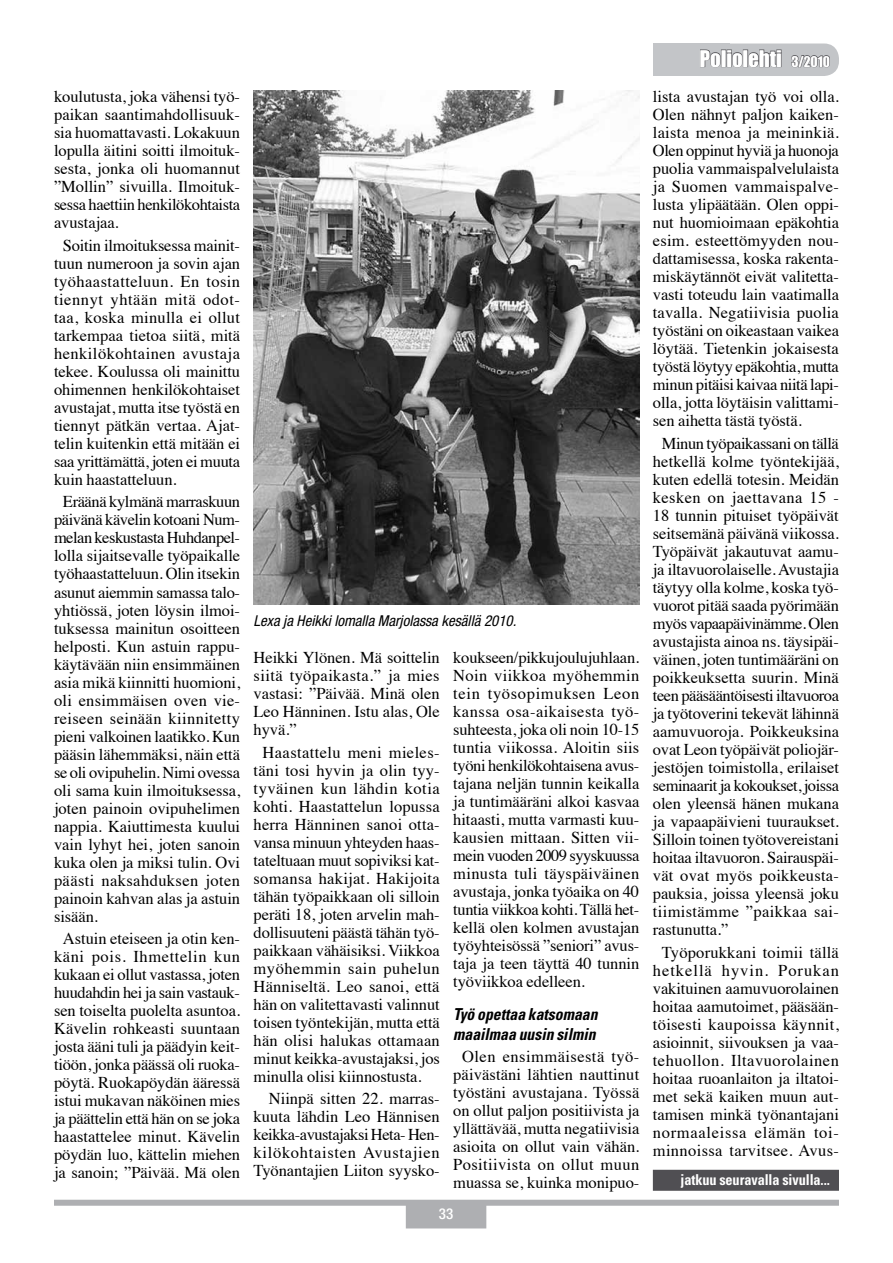
<style>
.page{position:relative;width:893px;height:1263px;background:#fff}
.page>*{position:absolute;margin:0;border:0;box-sizing:border-box;transform-origin:0 0}
.t1{font:21px "Impact";letter-spacing:-.005em;color:#fff}
.t2{font:16.5px/18px "Times";letter-spacing:-.005em;color:#000;text-align:justify}
.t3{font:italic 700 condensed 16.5px/19.5px "Univers";color:#000;scale:.95 1}
.t4{font:italic condensed 15px "Helvetica Neue";color:#000}
.t5{font:700 condensed 15px "Univers";letter-spacing:-.005em;color:#fff;scale:.95 1}
.t6{font:500 condensed 15px "Helvetica Neue";color:#fff}
.s1{font-size:13.5px}
</style>
<div class="page">
<div style="left:54px;top:1200px;width:785px;height:6px;background:#aeafb2"></div>
<div style="left:406px;top:1204px;width:80px;height:24px;background:#aeafb2"></div>
<div style="left:653px;top:44px;width:76px;height:32px;background:#c3c5c8"></div>
<div style="left:684px;top:43px;width:155px;height:33px;background:#c3c5c8;border-radius:15px"></div>
<svg style="left:700px;top:49px;width:21px;height:19px"></svg>
<div style="left:721px;top:50px;width:5px;height:17px;border:1px solid #504f53"></div>
<svg style="left:727px;top:49px;width:54px;height:19px"></svg>
<div style="left:776px;top:53px;width:5px;height:14px;border:1px solid #504f53"></div>
<svg style="left:791px;top:55px;width:39px;height:13px"></svg>
<img style="left:253px;top:90px;width:386px;height:515px">
<div style="left:653px;top:1170px;width:186px;height:21px;background:#504f53"></div>
<p class="t2" style="left:54px;top:86px;width:188px">koulutusta, joka vähensi työ&shy;paikan saantimahdollisuuk&shy;sia huomattavasti. Lokakuun lopulla äitini soitti ilmoituk&shy;sesta, jonka oli huomannut ”Mollin” sivuilla. Ilmoituk&shy;sessa haettiin henkilökohtaista avustajaa.</p>
<p class="t2" style="left:54px;top:235px;width:188px;text-indent:9px">Soitin ilmoituksessa mainit&shy;tuun numeroon ja sovin ajan työhaastatteluun. En tosin tiennyt yhtään mitä odot&shy;taa, koska minulla ei ollut tarkempaa tietoa siitä, mitä henkilökohtainen avustaja tekee. Koulussa oli mainittu ohimennen henkilökohtaiset avustajat, mutta itse työstä en tiennyt pätkän vertaa. Ajat&shy;telin kuitenkin että mitään ei saa yrittämättä, joten ei muuta kuin haastatteluun.</p>
<p class="t2" style="left:54px;top:491px;width:188px;text-indent:9px">Eräänä kylmänä marraskuun päivänä kävelin kotoani Num&shy;melan keskustasta Huhdanpel&shy;lolla sijaitsevalle työpaikalle työhaastatteluun. Olin itsekin asunut aiemmin samassa talo&shy;yhtiössä, joten löysin ilmoi&shy;tuksessa mainitun osoitteen helposti. Kun astuin rappu&shy;käytävään niin ensimmäinen asia mikä kiinnitti huomioni, oli ensimmäisen oven vie&shy;reiseen seinään kiinnitetty pieni valkoinen laatikko. Kun pääsin lähemmäksi, näin että se oli ovipuhelin. Nimi ovessa oli sama kuin ilmoituksessa, joten painoin ovipuhelimen nappia. Kaiuttimesta kuului vain lyhyt hei, joten sanoin kuka olen ja miksi tulin. Ovi päästi naksahduksen joten painoin kahvan alas ja astuin sisään.</p>
<p class="t2" style="left:54px;top:928px;width:188px;text-align:center">Astuin eteiseen ja otin ken&shy;käni pois. Ihmettelin kun kukaan ei ollut vastassa, joten huudahdin hei ja sain vastauk&shy;sen toiselta puolelta asuntoa.<br>Kävelin rohkeasti suuntaan josta ääni tuli ja päädyin keit&shy;tiöön, jonka päässä oli ruoka&shy;pöytä. Ruokapöydän ääressä istui mukavan näköinen mies ja päättelin että hän on se joka haastattelee minut. Kävelin pöydän luo, kättelin miehen ja sanoin; ”Päivää. Mä olen</p>
<p class="t4" style="left:254px;top:612px;width:264px">Lexa ja Heikki lomalla Marjolassa kesällä 2010.</p>
<p class="t2" style="left:254px;top:647px;width:188px">Heikki Ylönen. Mä soittelin siitä työpaikasta.” ja mies vastasi: ”Päivää. Minä olen Leo Hänninen. Istu alas, Ole hyvä.”</p>
<p class="t2" style="left:254px;top:742px;width:188px;text-indent:9px">Haastattelu meni mieles&shy;täni tosi hyvin ja olin tyy&shy;tyväinen kun lähdin kotia kohti. Haastattelun lopussa herra Hänninen sanoi otta&shy;vansa minuun yhteyden haas&shy;tateltuaan muut sopiviksi kat&shy;somansa hakijat. Hakijoita tähän työpaikkaan oli silloin peräti 18, joten arvelin mah&shy;dollisuuteni päästä tähän työ&shy;paikkaan vähäisiksi. Viikkoa myöhemmin sain puhelun Hänniseltä. Leo sanoi, että hän on valitettavasti valinnut toisen työntekijän, mutta että hän olisi halukas ottamaan minut keikka-avustajaksi, jos minulla olisi kiinnostusta.</p>
<p class="t2" style="left:254px;top:1088px;width:188px;text-indent:15px">Niinpä sitten 22. marras&shy;kuuta lähdin Leo Hännisen keikka-avustajaksi Heta- Hen&shy;kilökohtaisten Avustajien Työnantajien Liiton syysko-</p>
<p class="t2" style="left:453px;top:647px;width:188px">koukseen/pikkujoulujuhlaan.<br>Noin viikkoa myöhemmin tein työsopimuksen Leon kanssa osa-aikaisesta työ&shy;suhteesta, joka oli noin 10-15 tuntia viikossa. Aloitin siis työni henkilökohtaisena avus&shy;tajana neljän tunnin keikalla ja tuntimääräni alkoi kasvaa hitaasti, mutta varmasti kuu&shy;kausien mittaan. Sitten vii&shy;mein vuoden 2009 syyskuussa minusta tuli täyspäiväinen avustaja, jonka työaika on 40 tuntia viikkoa kohti. Tällä het&shy;kellä olen kolmen avustajan työyhteisössä ”seniori” avus&shy;taja ja teen täyttä 40 tunnin työviikkoa edelleen.</p>
<p class="t3" style="left:453px;top:1004px;width:153px">Työ opettaa katsomaan maailmaa uusin silmin</p>
<p class="t2" style="left:453px;top:1046px;width:188px;text-align:center">Olen ensimmäisestä työ&shy;päivästäni lähtien nauttinut työstäni avustajana. Työssä on ollut paljon positiivista ja yllättävää, mutta negatiivisia asioita on ollut vain vähän.<br>Positiivista on ollut muun muassa se, kuinka monipuo-</p>
<p class="t6" style="left:439px;top:1205px;width:16px">33</p>
<p class="t1" style="left:700px;top:42px;width:132px">Poliolehti <span class="s1">3/2010</span></p>
<p class="t2" style="left:653px;top:86px;width:188px">lista avustajan työ voi olla.<br>Olen nähnyt paljon kaiken&shy;laista menoa ja meininkiä.<br>Olen oppinut hyviä ja huonoja puolia vammaispalvelulaista ja Suomen vammaispalve&shy;lusta ylipäätään. Olen oppi&shy;nut huomioimaan epäkohtia esim. esteettömyyden nou&shy;dattamisessa, koska rakenta&shy;miskäytännöt eivät valitetta&shy;vasti toteudu lain vaatimalla tavalla. Negatiivisia puolia työstäni on oikeastaan vaikea löytää. Tietenkin jokaisesta työstä löytyy epäkohtia, mutta minun pitäisi kaivaa niitä lapi&shy;olla, jotta löytäisin valittami&shy;sen aihetta tästä työstä.</p>
<p class="t2" style="left:653px;top:433px;width:188px;text-indent:9px">Minun työpaikassani on tällä hetkellä kolme työntekijää, kuten edellä totesin. Meidän kesken on jaettavana 15 - 18 tunnin pituiset työpäivät seitsemänä päivänä viikossa.<br>Työpäivät jakautuvat aamu&shy;ja iltavuorolaiselle. Avustajia täytyy olla kolme, koska työ&shy;vuorot pitää saada pyörimään myös vapaapäivinämme. Olen avustajista ainoa ns. täysipäi&shy;väinen, joten tuntimääräni on poikkeuksetta suurin. Minä teen pääsääntöisesti iltavuoroa ja työtoverini tekevät lähinnä aamuvuoroja. Poikkeuksina ovat Leon työpäivät poliojär&shy;jestöjen toimistolla, erilaiset seminaarit ja kokoukset, joissa olen yleensä hänen mukana ja vapaapäivieni tuuraukset.<br>Silloin toinen työtovereistani hoitaa iltavuoron. Sairauspäi&shy;vät ovat myös poikkeusta&shy;pauksia, joissa yleensä joku tiimistämme ”paikkaa sai&shy;rastunutta.”</p>
<p class="t2" style="left:653px;top:942px;width:188px;text-align:center">Työporukkani toimii tällä hetkellä hyvin. Porukan vakituinen aamuvuorolainen hoitaa aamutoimet, pääsään&shy;töisesti kaupoissa käynnit, asioinnit, siivouksen ja vaa&shy;tehuollon. Iltavuorolainen hoitaa ruoanlaiton ja iltatoi&shy;met sekä kaiken muun aut&shy;tamisen minkä työnantajani normaaleissa elämän toi&shy;minnoissa tarvitsee. Avus-</p>
<p class="t5" style="left:680px;top:1170px;width:159px">jatkuu seuravalla sivulla...</p>
</div>
